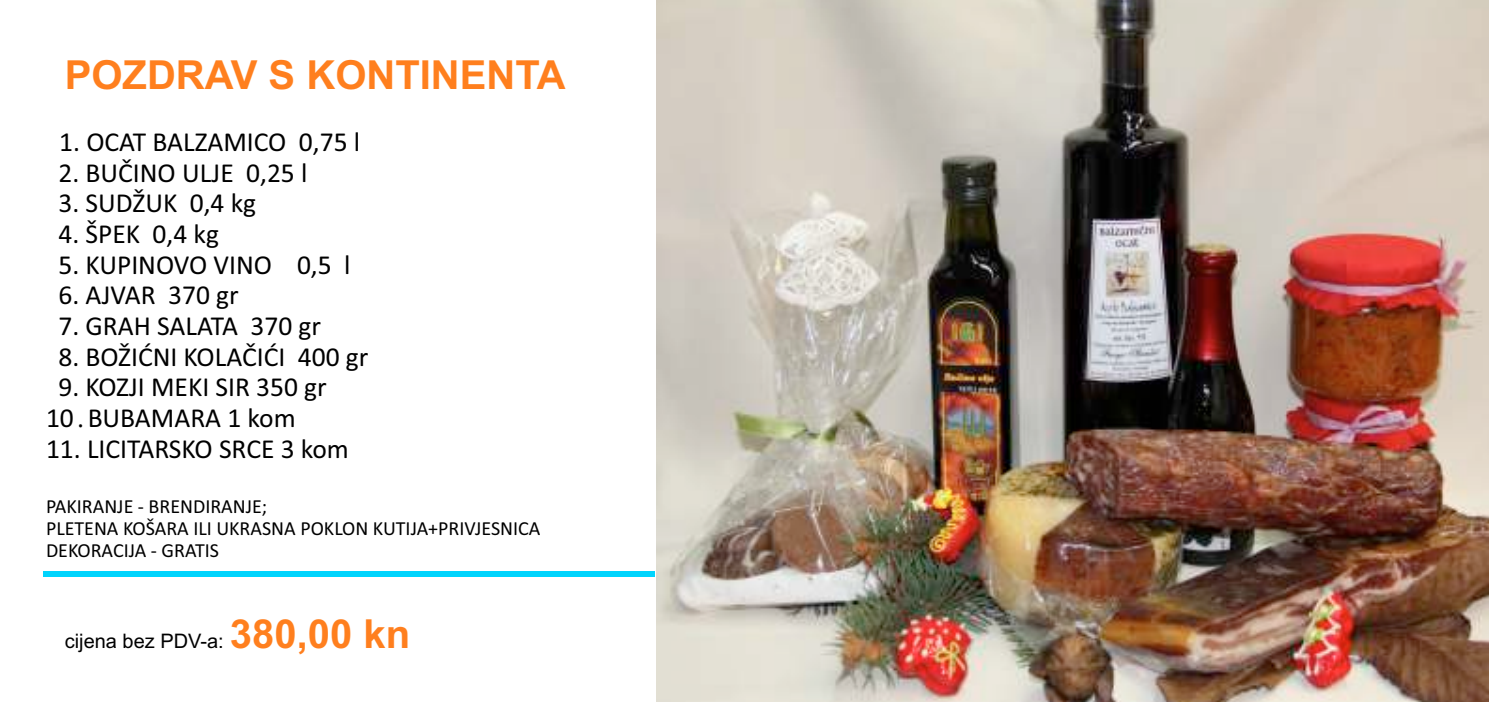
<style>
.page{position:relative;width:1489px;height:702px;background:#fff}
.page>*{position:absolute;margin:0;border:0;box-sizing:border-box;transform-origin:0 0}
.t1{font:700 40px "Arial";color:#ff7f1e}
.t2{font:27.5px/30.8px "Calibri";color:#000}
.t3{font:20px/22.2px "Calibri";color:#000}
.t4{font:20px "Arial";color:#000}
.s1{font-family:"Batang Che"}
</style>
<div class="page">
<div style="left:44px;top:571px;width:611px;height:5px;background:#00d4fd"></div>
<img style="left:656px;top:0;width:832px;height:702px">
<h1 class="t1" style="left:65px;top:59px;width:502px">POZDRAV S KONTINENTA</h1>
<p class="t2" style="left:59px;top:129px;width:302px">1. OCAT BALZAMICO 0,75 l</p>
<p class="t2" style="left:58px;top:159px;width:250px">2. BUČINO ULJE 0,25 l</p>
<p class="t2" style="left:58px;top:190px;width:199px">3. SUDŽUK 0,4 kg</p>
<p class="t2" style="left:58px;top:221px;width:162px">4. ŠPEK 0,4 kg</p>
<p class="t2" style="left:58px;top:251px;width:293px">5. KUPINOVO VINO 0,5 l</p>
<p class="t2" style="left:58px;top:282px;width:182px">6. AJVAR 370 gr</p>
<p class="t2" style="left:58px;top:313px;width:264px">7. GRAH SALATA 370 gr</p>
<p class="t2" style="left:58px;top:343px;width:311px">8. BOŽIĆNI KOLAČIĆI 400 gr</p>
<p class="t2" style="left:46px;top:374px;width:282px;text-indent:12px">9. KOZJI MEKI SIR 350 gr<br>10<span class="s1">.</span>BUBAMARA 1 kom</p>
<p class="t2" style="left:46px;top:435px;width:304px">11. LICITARSKO SRCE 3 kom</p>
<p class="t3" style="left:46px;top:496px;width:496px">PAKIRANJE - BRENDIRANJE;<br>PLETENA KOŠARA ILI UKRASNA POKLON KUTIJA+PRIVJESNICA<br>DEKORACIJA - GRATIS</p>
<p class="t4" style="left:65px;top:633px;width:160px">cijena bez PDV-a:</p>
<h1 class="t1" style="left:230px;top:618px;width:182px">380,00 kn</h1>
</div>
